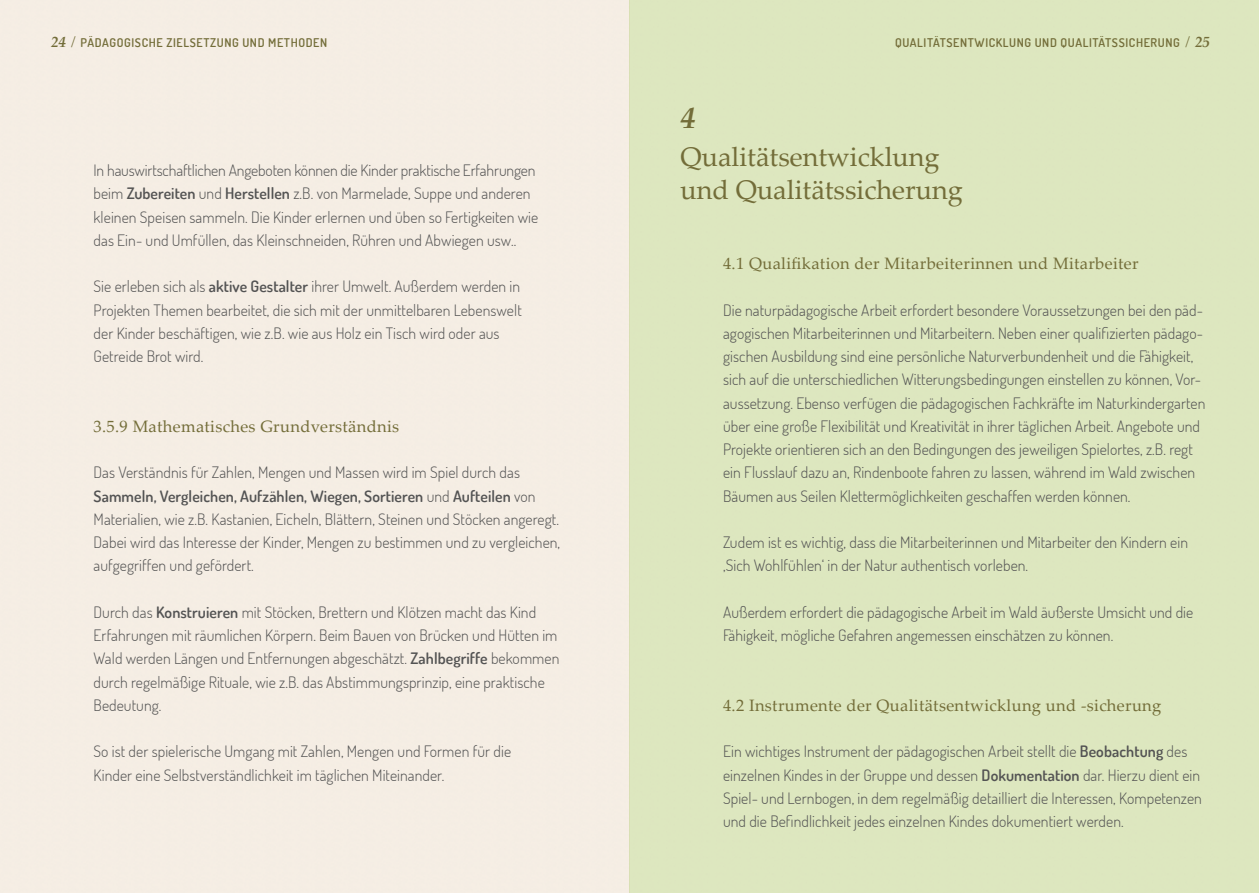
<style>
.page{position:relative;width:1259px;height:893px;background:#fff}
.page>*{position:absolute;margin:0;border:0;box-sizing:border-box;transform-origin:0 0}
.t1{font:italic 700 30px "Palatino Linotype";color:#736d39}
.t2{font:27px/33px "Palatino Linotype";color:#736d39}
.t3{font:16.5px "Palatino Linotype";letter-spacing:.02em;color:#736d39}
.t4{font:300 15.75px/23.2px "Dosis";letter-spacing:.005em;color:#535353}
.t5{font:600 12px "Dosis";letter-spacing:.05em;color:#736d39}
.s1{font-family:"Palatino Linotype";font-weight:700;font-style:italic;font-size:15px}
.s2{font-family:"Palatino Linotype";font-weight:400;font-style:italic;font-size:15px}
.s3{font-weight:600}
</style>
<div class="page">
<p class="t5" style="left:51px;top:35px;width:278px"><span class="s1">24</span> <span class="s2">/</span> PÄDAGOGISCHE ZIELSETZUNG UND METHODEN</p>
<p class="t5" style="left:895px;top:35px;width:316px">QUALITÄTSENTWICKLUNG UND QUALITÄTSSICHERUNG <span class="s2">/</span> <span class="s1">25</span></p>
<p class="t4" style="left:94px;top:158px;width:446px">In hauswirtschaftlichen Angeboten können die Kinder praktische Erfahrungen beim <span class="s3">Zubereiten</span> und <span class="s3">Herstellen</span> z.B. von Marmelade, Suppe und anderen kleinen Speisen sammeln. Die Kinder erlernen und üben so Fertigkeiten wie das Ein- und Umfüllen, das Kleinschneiden, Rühren und Abwiegen usw..</p>
<p class="t4" style="left:94px;top:274px;width:430px">Sie erleben sich als <span class="s3">aktive Gestalter</span> ihrer Umwelt. Außerdem werden in Projekten Themen bearbeitet, die sich mit der unmittelbaren Lebenswelt der Kinder beschäftigen, wie z.B. wie aus Holz ein Tisch wird oder aus Getreide Brot wird.</p>
<p class="t3" style="left:94px;top:414px;width:307px">3.5.9 Mathematisches Grundverständnis</p>
<p class="t4" style="left:94px;top:460px;width:468px">Das Verständnis für Zahlen, Mengen und Massen wird im Spiel durch das <span class="s3">Sammeln, Vergleichen, Aufzählen, Wiegen, Sortieren</span> und <span class="s3">Aufteilen</span> von Materialien, wie z.B. Kastanien, Eicheln, Blättern, Steinen und Stöcken angeregt.<br>Dabei wird das Interesse der Kinder, Mengen zu bestimmen und zu vergleichen, aufgegriffen und gefördert.</p>
<p class="t4" style="left:94px;top:600px;width:467px">Durch das <span class="s3">Konstruieren</span> mit Stöcken, Brettern und Klötzen macht das Kind Erfahrungen mit räumlichen Körpern. Beim Bauen von Brücken und Hütten im Wald werden Längen und Entfernungen abgeschätzt. <span class="s3">Zahlbegriffe</span> bekommen durch regelmäßige Rituale, wie z.B. das Abstimmungsprinzip, eine praktische Bedeutung.</p>
<p class="t4" style="left:94px;top:739px;width:419px">So ist der spielerische Umgang mit Zahlen, Mengen und Formen für die<br>Kinder eine Selbstverständlichkeit im täglichen Miteinander.</p>
<h1 class="t1" style="left:680px;top:97px;width:16px">4</h1>
<h2 class="t2" style="left:680px;top:139px;width:284px">Qualitätsentwicklung und Qualitätssicherung</h2>
<p class="t3" style="left:723px;top:252px;width:417px">4.1 Qualifikation der Mitarbeiterinnen und Mitarbeiter</p>
<p class="t4" style="left:723px;top:298px;width:484px">Die naturpädagogische Arbeit erfordert besondere Voraussetzungen bei den päd&shy;agogischen Mitarbeiterinnen und Mitarbeitern. Neben einer qualifizierten pädago&shy;gischen Ausbildung sind eine persönliche Naturverbundenheit und die Fähigkeit, sich auf die unterschiedlichen Witterungsbedingungen einstellen zu können, Vor&shy;aussetzung. Ebenso verfügen die pädagogischen Fachkräfte im Naturkindergarten über eine große Flexibilität und Kreativität in ihrer täglichen Arbeit. Angebote und Projekte orientieren sich an den Bedingungen des jeweiligen Spielortes, z.B. regt ein Flusslauf dazu an, Rindenboote fahren zu lassen, während im Wald zwischen Bäumen aus Seilen Klettermöglichkeiten geschaffen werden können.</p>
<p class="t4" style="left:723px;top:530px;width:466px">Zudem ist es wichtig, dass die Mitarbeiterinnen und Mitarbeiter den Kindern ein ‚Sich Wohlfühlen‘ in der Natur authentisch vorleben.</p>
<p class="t4" style="left:723px;top:600px;width:472px">Außerdem erfordert die pädagogische Arbeit im Wald äußerste Umsicht und die<br>Fähigkeit, mögliche Gefahren angemessen einschätzen zu können.</p>
<p class="t3" style="left:723px;top:693px;width:440px">4.2 Instrumente der Qualitätsentwicklung und -sicherung</p>
<p class="t4" style="left:723px;top:739px;width:480px">Ein wichtiges Instrument der pädagogischen Arbeit stellt die <span class="s3">Beobachtung</span> des einzelnen Kindes in der Gruppe und dessen <span class="s3">Dokumentation</span> dar. Hierzu dient ein Spiel- und Lernbogen, in dem regelmäßig detailliert die Interessen, Kompetenzen und die Befindlichkeit jedes einzelnen Kindes dokumentiert werden.</p>
</div>
